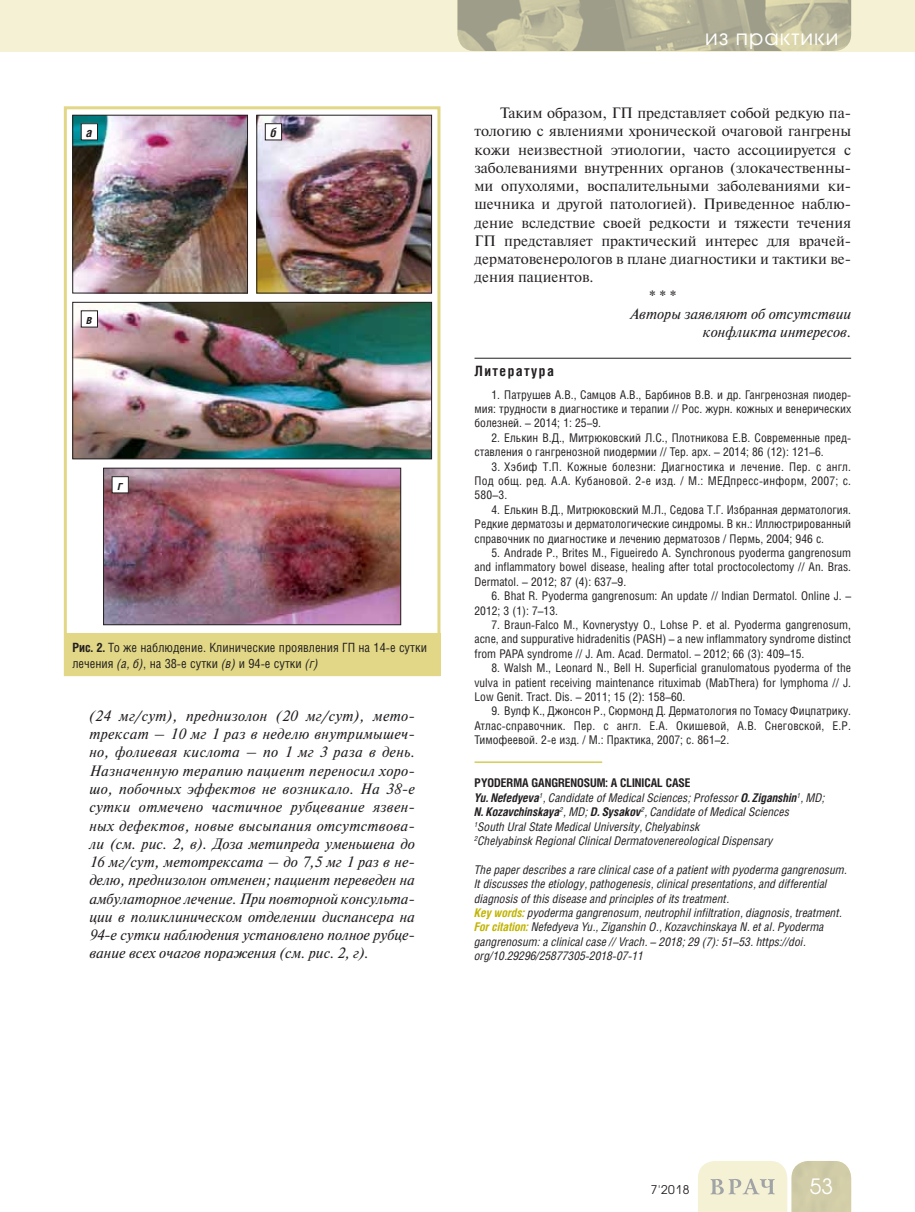
<style>
.page{position:relative;width:915px;height:1212px;background:#fff}
.page>*{position:absolute;margin:0;border:0;box-sizing:border-box;transform-origin:0 0}
.t1{font:21px "Avant Garde Gothic C";letter-spacing:.05em;color:#fff}
.t2{font:italic 15px/18.3px "Newton C";color:#231f20;text-align:justify}
.t3{font:15px "Newton C";color:#231f20}
.t4{font:700 14.25px "Helios Cond";letter-spacing:.1em;color:#231f20}
.t5{font:12.75px/15.3px "Helios Cond";color:#231f20}
.t6{font:italic 700 12.75px "Helios Cond";color:#231f20}
.t7{font:12px/14.4px "Helios Cond";color:#231f20;text-align:justify}
.t8{font:italic 12px/14.4px "Helios Cond";color:#231f20}
.t9{font:12px "Avant Garde Gothic C";color:#231f20}
.s1{font-weight:700}
.s2{font-style:italic}
.s3{font-weight:700;font-style:normal}
.s4{font-weight:700;color:#c1b400}
</style>
<div class="page">
<div style="left:0;top:0;width:914px;height:51px;background:#f5f1d5"></div>
<svg style="left:698px;top:1161px;width:152px;height:51px;background:#e3e0c4"></svg>
<img style="left:457px;top:0;width:393px;height:51px">
<hr style="left:474px;top:358px;width:376px;height:1px;background:#231f20">
<div style="left:64px;top:106px;width:376px;height:570px;border:3px solid #e1d786"></div>
<div style="left:64px;top:634px;width:376px;height:42px;background:#e1d786"></div>
<img style="left:74px;top:117px;width:172px;height:174px">
<div style="left:72px;top:115px;width:176px;height:178px;border:1px solid #231f20"></div>
<img style="left:258px;top:117px;width:172px;height:174px">
<div style="left:256px;top:115px;width:176px;height:178px;border:1px solid #231f20"></div>
<div style="left:81px;top:124px;width:16px;height:16px;background:#fff"></div>
<div style="left:81px;top:123px;width:17px;height:17px;border:1px solid #231f20"></div>
<div style="left:265px;top:124px;width:16px;height:16px;background:#fff"></div>
<div style="left:265px;top:123px;width:17px;height:17px;border:1px solid #231f20"></div>
<img style="left:74px;top:304px;width:356px;height:153px">
<div style="left:72px;top:302px;width:360px;height:157px;border:1px solid #231f20"></div>
<img style="left:105px;top:470px;width:294px;height:153px">
<div style="left:103px;top:468px;width:298px;height:157px;border:1px solid #231f20"></div>
<div style="left:81px;top:311px;width:16px;height:16px;background:#fff"></div>
<div style="left:81px;top:310px;width:17px;height:17px;border:1px solid #231f20"></div>
<div style="left:112px;top:477px;width:16px;height:16px;background:#fff"></div>
<div style="left:112px;top:476px;width:17px;height:17px;border:1px solid #231f20"></div>
<hr style="left:474px;top:762px;width:128px;height:1px;background:#c1b400">
<p class="t6" style="left:86px;top:127px;width:8px">а</p>
<p class="t6" style="left:270px;top:127px;width:8px">б</p>
<p class="t6" style="left:86px;top:315px;width:7px">в</p>
<p class="t6" style="left:118px;top:480px;width:6px">г</p>
<p class="t5" style="left:72px;top:641px;width:356px"><span class="s1">Рис. 2.</span> То же наблюдение. Клинические проявления ГП на 14-е сутки лечения <span class="s2">(а, б)</span>, на 38-е сутки <span class="s2">(в)</span> и 94-е сутки <span class="s2">(г)</span></p>
<p class="t2" style="left:89px;top:708px;width:327px">(24 мг/сут), преднизолон (20 мг/сут), мето&shy;трексат – 10 мг 1 раз в неделю внутримышеч&shy;но, фолиевая кислота – по 1 мг 3 раза в день.<br>Назначенную терапию пациент переносил хоро&shy;шо, побочных эффектов не возникало. На 38-е сутки отмечено частичное рубцевание язвен&shy;ных дефектов, новые высыпания отсутствова&shy;ли (см. рис. 2, в). Доза метипреда уменьшена до 16 мг/сут, метотрексата – до 7,5 мг 1 раз в не&shy;делю, преднизолон отменен; пациент переведен на амбулаторное лечение. При повторной консульта&shy;ции в поликлиническом отделении диспансера на 94-е сутки наблюдения установлено полное рубце&shy;вание всех очагов поражения (см. рис. 2, г).</p>
<h1 class="t1" style="left:704px;top:27px;width:135px">из практики</h1>
<p class="t3" style="left:500px;top:107px;width:352px">Таким образом, ГП представляет собой редкую па-</p>
<p class="t3" style="left:474px;top:126px;width:378px">тологию с явлениями хронической очаговой гангрены</p>
<p class="t3" style="left:474px;top:144px;width:378px">кожи неизвестной этиологии, часто ассоциируется с</p>
<p class="t3" style="left:474px;top:162px;width:378px">заболеваниями внутренних органов (злокачественны-</p>
<p class="t3" style="left:474px;top:180px;width:378px">ми опухолями, воспалительными заболеваниями ки-</p>
<p class="t3" style="left:474px;top:199px;width:378px">шечника и другой патологией). Приведенное наблю-</p>
<p class="t3" style="left:474px;top:217px;width:378px">дение вследствие своей редкости и тяжести течения</p>
<p class="t3" style="left:474px;top:235px;width:378px">ГП представляет практический интерес для врачей-</p>
<p class="t3" style="left:474px;top:253px;width:378px">дерматовенерологов в плане диагностики и тактики ве-</p>
<p class="t3" style="left:474px;top:272px;width:121px">дения пациентов.</p>
<p class="t3" style="left:649px;top:290px;width:29px">* * *</p>
<p class="t2" style="left:630px;top:306px;width:222px;text-align:right">Авторы заявляют об отсутствии конфликта интересов.</p>
<p class="t4" style="left:474px;top:365px;width:81px">Литература</p>
<p class="t7" style="left:474px;top:388px;width:378px;text-indent:17px">1. Патрушев А.В., Самцов А.В., Барбинов В.В. и др. Гангренозная пиодер&shy;мия: трудности в диагностике и терапии // Рос. журн. кожных и венерических болезней. – 2014; 1: 25–9.</p>
<p class="t7" style="left:474px;top:431px;width:378px;text-indent:17px">2. Елькин В.Д., Митрюковский Л.С., Плотникова Е.В. Современные пред&shy;ставления о гангренозной пиодермии // Тер. арх. – 2014; 86 (12): 121–6.</p>
<p class="t7" style="left:474px;top:460px;width:378px;text-indent:17px">3. Хэбиф Т.П. Кожные болезни: Диагностика и лечение. Пер. с англ.<br>Под общ. ред. А.А. Кубановой. 2-е изд. / М.: МЕДпресс-информ, 2007; с.<br>580–3.</p>
<p class="t7" style="left:474px;top:503px;width:378px;text-indent:17px">4. Елькин В.Д., Митрюковский М.Л., Седова Т.Г. Избранная дерматология.<br>Редкие дерматозы и дерматологические синдромы. В кн.: Иллюстрированный справочник по диагностике и лечению дерматозов / Пермь, 2004; 946 с.</p>
<p class="t7" style="left:474px;top:547px;width:378px;text-indent:17px">5. Andrade P., Brites M., Figueiredo A. Synchronous pyoderma gangrenosum and inflammatory bowel disease, healing after total proctocolectomy // An. Bras.<br>Dermatol. – 2012; 87 (4): 637–9.</p>
<p class="t7" style="left:474px;top:590px;width:378px;text-indent:17px">6. Bhat R. Pyoderma gangrenosum: An update // Indian Dermatol. Online J. –<br>2012; 3 (1): 7–13.</p>
<p class="t7" style="left:474px;top:619px;width:378px;text-indent:17px">7. Braun-Falco M., Kovnerystyy O., Lohse P. et al. Pyoderma gangrenosum, acne, and suppurative hidradenitis (PASH) – a new inflammatory syndrome distinct from PAPA syndrome // J. Am. Acad. Dermatol. – 2012; 66 (3): 409–15.</p>
<p class="t7" style="left:474px;top:662px;width:378px;text-indent:17px">8. Walsh M., Leonard N., Bell H. Superficial granulomatous pyoderma of the vulva in patient receiving maintenance rituximab (MabThera) for lymphoma // J.<br>Low Genit. Tract. Dis. – 2011; 15 (2): 158–60.</p>
<p class="t7" style="left:474px;top:705px;width:378px;text-indent:17px">9. Вулф К., Джонсон Р., Сюрмонд Д. Дерматология по Томасу Фицпатрику.<br>Атлас-справочник. Пер. с англ. Е.А. Окишевой, А.В. Снеговской, Е.Р.<br>Тимофеевой. 2-е изд. / М.: Практика, 2007; с. 861–2.</p>
<p class="t8" style="left:474px;top:777px;width:352px"><span class="s3">PYODERMA GANGRENOSUM: A CLINICAL CASE<br></span><span class="s1">Yu. Nefedyeva</span><sup>1</sup>, Candidate of Medical Sciences; Professor <span class="s1">O. Ziganshin</span><sup>1</sup>, MD; <span class="s1">N. Kozavchinskaya</span><sup>2</sup>, MD; <span class="s1">D. Sysakov</span><sup>2</sup>, Candidate of Medical Sciences<br><sup>1</sup>South Ural State Medical University, Chelyabinsk<br><sup>2</sup>Chelyabinsk Regional Clinical Dermatovenereological Dispensary</p>
<p class="t8" style="left:474px;top:864px;width:374px">The paper describes a rare clinical case of a patient with pyoderma gangrenosum.<br>It discusses the etiology, pathogenesis, clinical presentations, and differential diagnosis of this disease and principles of its treatment.<br><span class="s4">Key words:</span> pyoderma gangrenosum, neutrophil infiltration, diagnosis, treatment.<br><span class="s4">For citation:</span> Nefedyeva Yu., Ziganshin O., Kozavchinskaya N. et al. Pyoderma gangrenosum: a clinical case // Vrach. – 2018; 29 (7): 51–53. https://doi. org/10.29296/25877305-2018-07-11</p>
<p class="t9" style="left:650px;top:1184px;width:40px">7'2018</p>
<h1 class="t1" style="left:809px;top:1177px;width:25px">53</h1>
</div>
